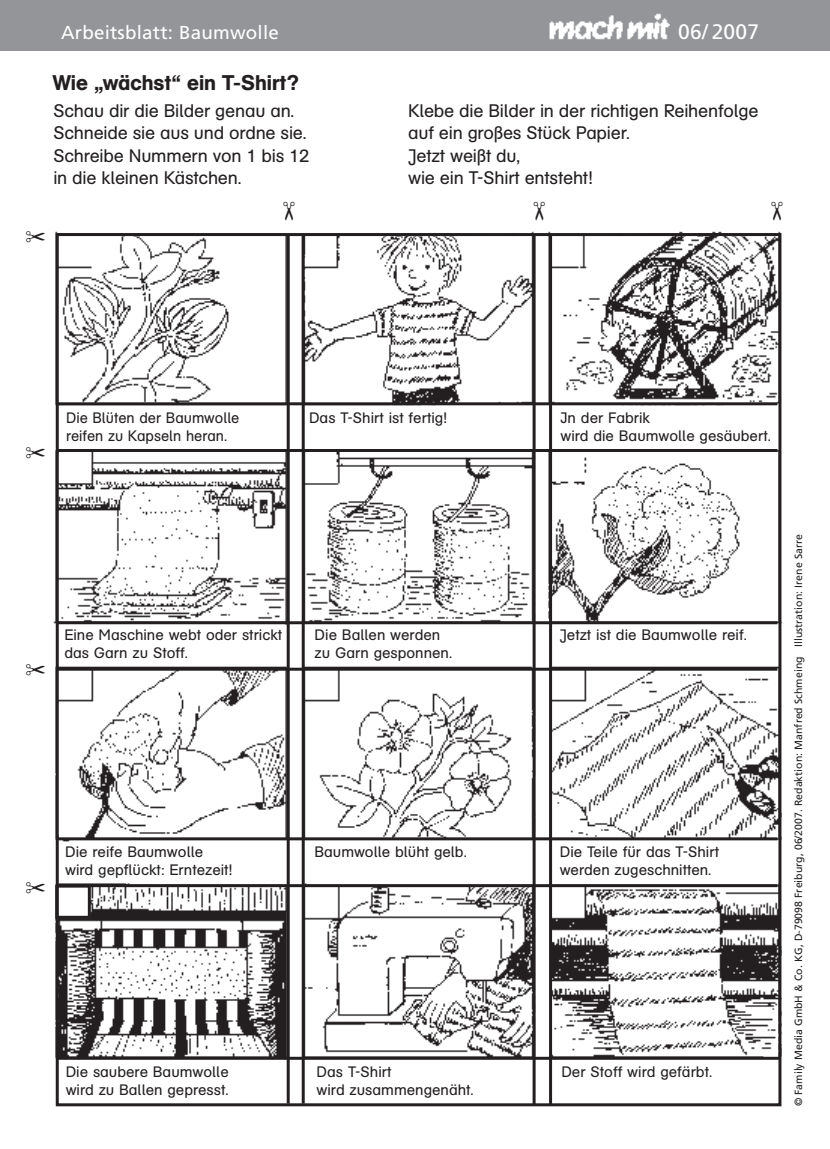
<style>
.page{position:relative;width:830px;height:1149px;background:#fff}
.page>*{position:absolute;margin:0;border:0;box-sizing:border-box;transform-origin:0 0}
.t1{font:500 21px "AG Schoolbook";color:#231f20}
.t2{font:21px "Frutiger";letter-spacing:.01em;color:#fff}
.t3{font:18.75px "Frutiger";letter-spacing:.01em;color:#fff}
.t4{font:18px/22.5px "AG Schoolbook";letter-spacing:-.01em;color:#231f20}
.t5{font:15px/18px "AG Schoolbook";color:#231f20}
.t6{font:10.5px "Frutiger";color:#231f20}
</style>
<div class="page">
<div style="left:0;top:0;width:829px;height:51px;background:#939598"></div>
<img style="left:549px;top:13px;width:120px;height:27px">
<img style="left:53px;top:231px;width:729px;height:852px">
<div style="left:57px;top:885px;width:32px;height:32px;background:#fff"></div>
<div style="left:55px;top:884px;width:36px;height:34px;border:3px solid #231f20"></div>
<hr style="left:301px;top:235px;width:3px;height:868px;background:#231f20">
<hr style="left:532px;top:235px;width:3px;height:869px;background:#231f20">
<hr style="left:549px;top:235px;width:3px;height:869px;background:#231f20">
<hr style="left:286px;top:235px;width:3px;height:868px;background:#231f20">
<hr style="left:57px;top:621px;width:720px;height:3px;background:#231f20">
<hr style="left:57px;top:449px;width:720px;height:3px;background:#231f20">
<hr style="left:57px;top:402px;width:720px;height:3px;background:#231f20">
<hr style="left:57px;top:667px;width:720px;height:3px;background:#231f20">
<hr style="left:57px;top:837px;width:720px;height:3px;background:#231f20">
<hr style="left:57px;top:883px;width:720px;height:3px;background:#231f20">
<hr style="left:57px;top:1056px;width:722px;height:3px;background:#231f20">
<p class="t3" style="left:61px;top:25px;width:219px">Arbeitsblatt: Baumwolle</p>
<h1 class="t2" style="left:678px;top:24px;width:82px">06/ 2007</h1>
<h1 class="t1" style="left:52px;top:75px;width:248px">Wie „wächst“ ein T-Shirt?</h1>
<p class="t4" style="left:53px;top:101px;width:257px">Schau dir die Bilder genau an.<br>Schneide sie aus und ordne sie.<br>Schreibe Nummern von 1 bis 12 in die kleinen Kästchen.</p>
<p class="t4" style="left:408px;top:101px;width:352px">Klebe die Bilder in der richtigen Reihenfolge auf ein großes Stück Papier.<br>Jetzt weißt du,<br>wie ein T-Shirt entsteht!</p>
<p class="t5" style="left:66px;top:410px;width:175px">Die Blüten der Baumwolle reifen zu Kapseln heran.</p>
<p class="t5" style="left:309px;top:410px;width:139px">Das T-Shirt ist fertig!</p>
<p class="t5" style="left:560px;top:410px;width:212px">In der Fabrik<br>wird die Baumwolle gesäubert.</p>
<p class="t5" style="left:64px;top:627px;width:219px">Eine Maschine webt oder strickt das Garn zu Stoff.</p>
<p class="t5" style="left:314px;top:627px;width:139px">Die Ballen werden zu Garn gesponnen.</p>
<p class="t5" style="left:559px;top:627px;width:188px">Jetzt ist die Baumwolle reif.</p>
<p class="t5" style="left:65px;top:844px;width:169px">Die reife Baumwolle wird gepflückt: Erntezeit!</p>
<p class="t5" style="left:314px;top:844px;width:154px">Baumwolle blüht gelb.</p>
<p class="t5" style="left:559px;top:844px;width:161px">Die Teile für das T-Shirt werden zugeschnitten.</p>
<p class="t5" style="left:66px;top:1063px;width:164px">Die saubere Baumwolle wird zu Ballen gepresst.</p>
<p class="t5" style="left:316px;top:1063px;width:159px">Das T-Shirt<br>wird zusammengenäht.</p>
<p class="t5" style="left:561px;top:1063px;width:152px">Der Stoff wird gefärbt.</p>
<p class="t6" style="left:794px;top:1106px;width:573px;rotate:-90deg">© Family Media GmbH &amp; Co. KG, D-79098 Freiburg, 06/2007. Redaktion: Manfred Schmeing Illustration: Irene Sarre</p>
</div>
